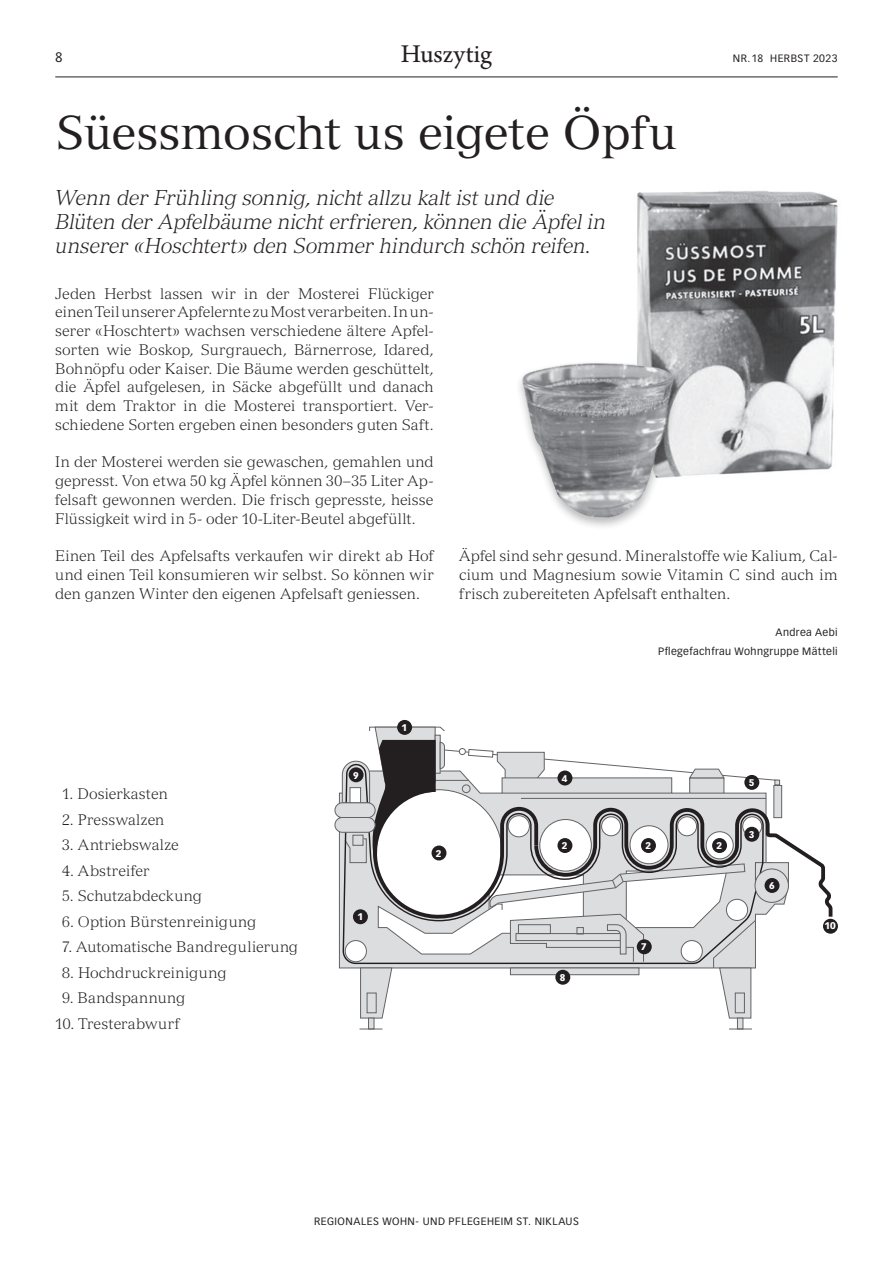
<style>
.page{position:relative;width:893px;height:1263px;background:#fff}
.page>*{position:absolute;margin:0;border:0;box-sizing:border-box;transform-origin:0 0}
.t1{font:46.5px "Versailles LT Std";letter-spacing:-.01em;color:#231f20}
.t2{font:27px "Arno Pro";color:#231f20}
.t3{font:italic 300 21px/24px "Versailles LT Std";letter-spacing:-.01em;color:#231f20}
.t4{font:300 15px/18.8px "Versailles LT Std";letter-spacing:.005em;color:#231f20;text-align:justify}
.t5{font:13.5px "Vectora LT Std";color:#231f20}
.t6{font:10.5px/18.8px "Vectora LT Std";letter-spacing:.04em;color:#231f20;text-align:right}
.t7{font:900 9.6px "Vectora LT Pro";color:#fff}
</style>
<div class="page">
<hr style="left:55px;top:77px;width:783px;height:1px;background:#231f20">
<img style="left:637px;top:191px;width:201px;height:283px">
<img style="left:519px;top:350px;width:209px;height:177px">
<div style="left:368px;top:1018px;width:6px;height:11px;background:#dcdddf"></div>
<div style="left:368px;top:1018px;width:6px;height:11px;border:1px solid #636366"></div>
<svg style="left:359px;top:1029px;width:23px;height:1px"></svg>
<div style="left:737px;top:1018px;width:6px;height:11px;background:#dcdddf"></div>
<div style="left:737px;top:1018px;width:6px;height:11px;border:1px solid #636366"></div>
<svg style="left:729px;top:1029px;width:23px;height:1px"></svg>
<svg style="left:342px;top:726px;width:494px;height:293px"></svg>
<svg style="left:342px;top:764px;width:422px;height:200px"></svg>
<div style="left:755px;top:869px;width:33px;height:33px;background:#dcdddf;border-radius:50%"></div>
<div style="left:754px;top:868px;width:35px;height:35px;border:1px solid #636366;border-radius:50%"></div>
<div style="left:726px;top:899px;width:22px;height:21px;background:#fff;border-radius:50%"></div>
<div style="left:726px;top:899px;width:22px;height:22px;border:1px solid #636366;border-radius:50%"></div>
<div style="left:335px;top:803px;width:40px;height:15px;background:#dcdddf;border-radius:7px"></div>
<div style="left:335px;top:802px;width:40px;height:16px;border:1px solid #636366;border-radius:7px"></div>
<div style="left:335px;top:817px;width:40px;height:15px;background:#dcdddf;border-radius:7px"></div>
<div style="left:335px;top:817px;width:40px;height:15px;border:1px solid #636366;border-radius:7px"></div>
<div style="left:397px;top:720px;width:15px;height:15px;background:#231f20;border-radius:50%"></div>
<div style="left:353px;top:909px;width:15px;height:15px;background:#231f20;border-radius:50%"></div>
<div style="left:432px;top:845px;width:14px;height:15px;background:#231f20;border-radius:50%"></div>
<div style="left:557px;top:838px;width:15px;height:15px;background:#231f20;border-radius:50%"></div>
<div style="left:555px;top:970px;width:15px;height:15px;background:#231f20;border-radius:50%"></div>
<div style="left:637px;top:939px;width:15px;height:15px;background:#231f20;border-radius:50%"></div>
<div style="left:765px;top:878px;width:14px;height:15px;background:#231f20;border-radius:50%"></div>
<div style="left:641px;top:838px;width:15px;height:15px;background:#231f20;border-radius:50%"></div>
<div style="left:712px;top:838px;width:15px;height:15px;background:#231f20;border-radius:50%"></div>
<div style="left:744px;top:827px;width:15px;height:15px;background:#231f20;border-radius:50%"></div>
<div style="left:744px;top:775px;width:15px;height:15px;background:#231f20;border-radius:50%"></div>
<div style="left:557px;top:770px;width:15px;height:15px;background:#231f20;border-radius:50%"></div>
<div style="left:349px;top:767px;width:15px;height:15px;background:#231f20;border-radius:50%"></div>
<div style="left:823px;top:919px;width:15px;height:15px;background:#231f20;border-radius:50%"></div>
<p class="t5" style="left:55px;top:49px;width:9px">8</p>
<h2 class="t2" style="left:401px;top:38px;width:93px">Huszytig</h2>
<h1 class="t1" style="left:55px;top:104px;width:623px">Süessmoscht us eigete Öpfu</h1>
<h3 class="t3" style="left:55px;top:186px;width:552px">Wenn der Frühling sonnig, nicht allzu kalt ist und die<br>Blüten der Apfelbäume nicht erfrieren, können die Äpfel in unserer «Hoschtert» den Sommer hindurch schön reifen.</h3>
<p class="t6" style="left:733px;top:49px;width:106px">NR.18 HERBST 2023</p>
<p class="t4" style="left:55px;top:284px;width:380px">Jeden Herbst lassen wir in der Mosterei Flückiger einen Teil unserer Apfelernte zu Most verarbeiten. In un&shy;serer «Hoschtert» wachsen verschiedene ältere Apfel&shy;sorten wie Boskop, Surgrauech, Bärnerrose, Idared, Bohnöpfu oder Kaiser. Die Bäume werden geschüttelt, die Äpfel aufgelesen, in Säcke abgefüllt und danach mit dem Traktor in die Mosterei transportiert. Ver&shy;schiedene Sorten ergeben einen besonders guten Saft.</p>
<p class="t4" style="left:55px;top:453px;width:380px">In der Mosterei werden sie gewaschen, gemahlen und gepresst. Von etwa 50 kg Äpfel können 30–35 Liter Ap&shy;felsaft gewonnen werden. Die frisch gepresste, heisse Flüssigkeit wird in 5- oder 10-Liter-Beutel abgefüllt.</p>
<p class="t4" style="left:55px;top:547px;width:380px">Einen Teil des Apfelsafts verkaufen wir direkt ab Hof und einen Teil konsumieren wir selbst. So können wir den ganzen Winter den eigenen Apfelsaft geniessen.</p>
<p class="t4" style="left:459px;top:547px;width:380px">Äpfel sind sehr gesund. Mineralstoffe wie Kalium, Cal&shy;cium und Magnesium sowie Vitamin C sind auch im frisch zubereiteten Apfelsaft enthalten.</p>
<p class="t6" style="left:658px;top:623px;width:181px">Andrea Aebi<br>Pflegefachfrau Wohngruppe Mätteli</p>
<p class="t4" style="left:62px;top:785px;width:107px">1. Dosierkasten</p>
<p class="t4" style="left:62px;top:810px;width:104px">2. Presswalzen</p>
<p class="t4" style="left:62px;top:836px;width:118px">3. Antriebswalze</p>
<p class="t4" style="left:62px;top:861px;width:89px">4. Abstreifer</p>
<p class="t4" style="left:62px;top:887px;width:141px">5. Schutzabdeckung</p>
<p class="t4" style="left:62px;top:912px;width:196px">6. Option Bürstenreinigung</p>
<p class="t4" style="left:62px;top:938px;width:238px">7. Automatische Bandregulierung</p>
<p class="t4" style="left:62px;top:963px;width:166px">8. Hochdruckreinigung</p>
<p class="t4" style="left:62px;top:989px;width:125px">9. Bandspannung</p>
<p class="t4" style="left:55px;top:1014px;width:126px">10. Tresterabwurf</p>
<p class="t7" style="left:353px;top:769px;width:7px">9</p>
<p class="t7" style="left:357px;top:911px;width:7px">1</p>
<p class="t7" style="left:402px;top:722px;width:7px">1</p>
<p class="t7" style="left:436px;top:847px;width:7px">2</p>
<p class="t7" style="left:562px;top:772px;width:7px">4</p>
<p class="t7" style="left:562px;top:840px;width:7px">2</p>
<p class="t7" style="left:560px;top:971px;width:7px">8</p>
<p class="t7" style="left:645px;top:840px;width:7px">2</p>
<p class="t7" style="left:716px;top:840px;width:7px">2</p>
<p class="t7" style="left:641px;top:941px;width:7px">7</p>
<p class="t7" style="left:749px;top:777px;width:7px">5</p>
<p class="t7" style="left:749px;top:828px;width:7px">3</p>
<p class="t7" style="left:769px;top:880px;width:7px">6</p>
<p class="t7" style="left:825px;top:920px;width:13px">10</p>
<p class="t6" style="left:314px;top:1212px;width:266px">REGIONALES WOHN- UND PFLEGEHEIM ST. NIKLAUS</p>
</div>
